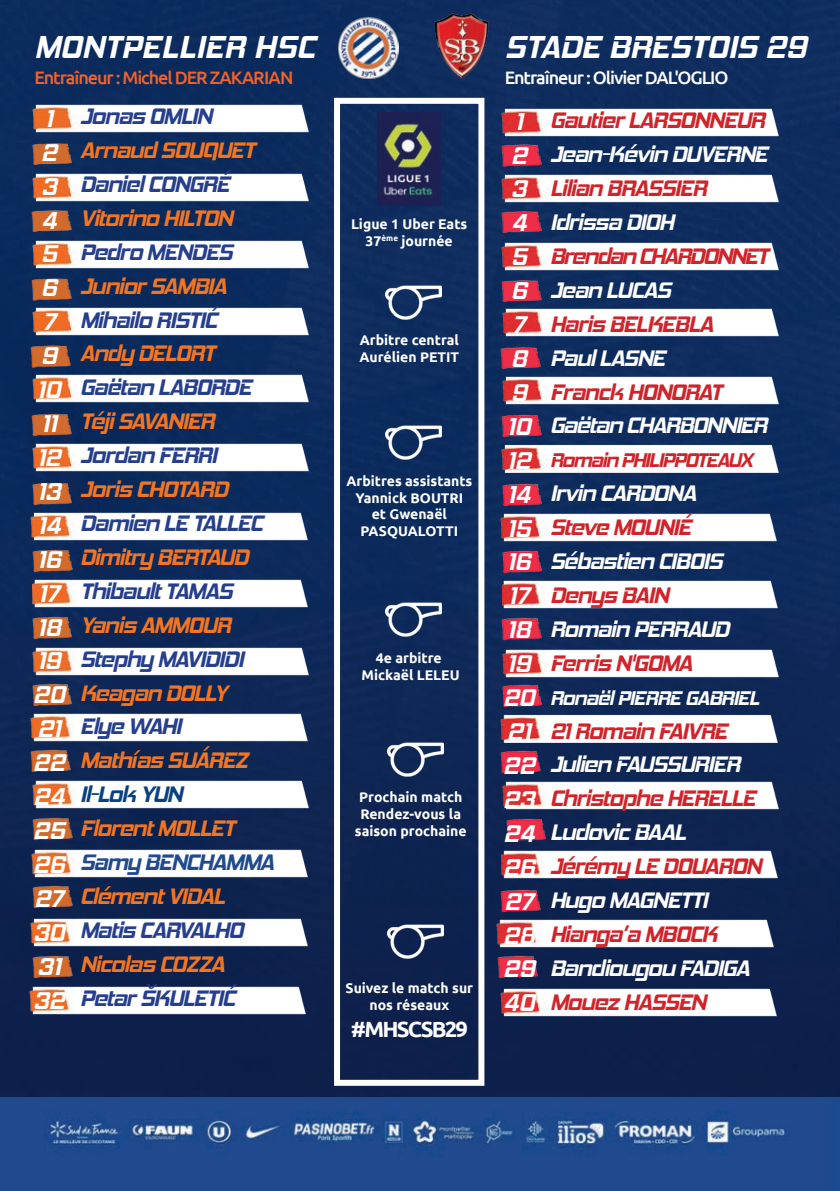
<style>
.page{position:relative;width:840px;height:1191px;background:#fff}
.page>*{position:absolute;margin:0;border:0;box-sizing:border-box;transform-origin:0 0}
.t1{font:italic 700 32px "Hemi Head Rg";letter-spacing:-.005em;color:#fff}
.t2{font:italic 700 24.4px/34px "Hemi Head Rg";color:#fff;text-align:center}
.t3{font:italic 700 22.6px "Hemi Head Rg";letter-spacing:-.05em;color:#f47521}
.t4{font:italic 700 22.6px "Hemi Head Rg";letter-spacing:-.05em;color:#d1232a}
.t5{font:italic 700 22.6px "Hemi Head Rg";letter-spacing:-.05em;color:#fff}
.t6{font:italic 700 22.6px "Hemi Head Rg";letter-spacing:-.05em;color:#253f8e}
.t7{font:italic 700 22.6px "Hemi Head Rg";letter-spacing:-.08em;color:#d1232a}
.t8{font:italic 700 22.6px "Hemi Head Rg";letter-spacing:-.05em;color:#214a8e}
.t9{font:italic 700 22.6px "Hemi Head Rg";letter-spacing:-.05em;color:#084180}
.t10{font:700 22px "Ubuntu";letter-spacing:-.08em;color:#fff}
.t11{font:italic 700 20px "Hemi Head Rg";letter-spacing:-.07em;color:#d1232a}
.t12{font:italic 700 20px "Hemi Head Rg";letter-spacing:-.05em;color:#fff}
.t13{font:500 18px "Ubuntu";letter-spacing:-.06em;color:#f2622b}
.t14{font:500 18px "Ubuntu";letter-spacing:-.06em;color:#fff}
.t15{font:700 14px/16.8px "Ubuntu";color:#fff;text-align:center}
</style>
<div class="page">
<img style="left:0;top:0;width:839px;height:1097px">
<img style="left:24px;top:142px;width:55px;height:26px">
<img style="left:338px;top:18px;width:60px;height:60px">
<img style="left:429px;top:11px;width:63px;height:67px">
<img style="left:24px;top:168px;width:290px;height:42px">
<img style="left:24px;top:100px;width:290px;height:42px">
<img style="left:24px;top:236px;width:290px;height:42px">
<img style="left:24px;top:302px;width:290px;height:42px">
<img style="left:24px;top:370px;width:290px;height:42px">
<img style="left:24px;top:438px;width:290px;height:43px">
<img style="left:22px;top:507px;width:291px;height:42px">
<img style="left:32px;top:574px;width:281px;height:42px">
<img style="left:32px;top:642px;width:282px;height:42px">
<img style="left:24px;top:205px;width:54px;height:36px">
<img style="left:24px;top:274px;width:54px;height:36px">
<img style="left:23px;top:341px;width:54px;height:36px">
<img style="left:24px;top:412px;width:54px;height:26px">
<img style="left:24px;top:481px;width:55px;height:26px">
<img style="left:24px;top:548px;width:55px;height:26px">
<img style="left:24px;top:615px;width:55px;height:26px">
<img style="left:31px;top:708px;width:282px;height:42px">
<img style="left:32px;top:775px;width:282px;height:42px">
<img style="left:31px;top:844px;width:282px;height:42px">
<img style="left:31px;top:913px;width:282px;height:42px">
<img style="left:24px;top:682px;width:55px;height:26px">
<img style="left:23px;top:748px;width:55px;height:26px">
<img style="left:25px;top:816px;width:54px;height:26px">
<img style="left:24px;top:885px;width:55px;height:25px">
<img style="left:24px;top:955px;width:55px;height:25px">
<img style="left:0;top:1097px;width:838px;height:93px">
<img style="left:29px;top:981px;width:283px;height:42px">
<div style="left:334px;top:98px;width:150px;height:987px;border:6px solid #fff"></div>
<img style="left:377px;top:113px;width:63px;height:93px">
<img style="left:385px;top:275px;width:56px;height:55px">
<img style="left:385px;top:415px;width:56px;height:56px">
<img style="left:385px;top:592px;width:56px;height:56px">
<img style="left:387px;top:731px;width:56px;height:56px">
<img style="left:387px;top:913px;width:56px;height:56px">
<img style="left:493px;top:146px;width:55px;height:24px">
<img style="left:493px;top:170px;width:291px;height:42px">
<img style="left:493px;top:104px;width:291px;height:42px">
<img style="left:493px;top:237px;width:291px;height:42px">
<img style="left:493px;top:303px;width:291px;height:43px">
<img style="left:493px;top:371px;width:291px;height:42px">
<img style="left:493px;top:440px;width:291px;height:42px">
<img style="left:492px;top:509px;width:290px;height:42px">
<img style="left:501px;top:576px;width:281px;height:42px">
<img style="left:501px;top:644px;width:283px;height:42px">
<img style="left:493px;top:206px;width:55px;height:37px">
<img style="left:493px;top:275px;width:55px;height:37px">
<img style="left:492px;top:342px;width:55px;height:36px">
<img style="left:493px;top:414px;width:55px;height:25px">
<img style="left:493px;top:482px;width:55px;height:26px">
<img style="left:494px;top:550px;width:54px;height:26px">
<img style="left:493px;top:616px;width:55px;height:26px">
<img style="left:500px;top:710px;width:283px;height:42px">
<img style="left:501px;top:776px;width:283px;height:42px">
<img style="left:500px;top:845px;width:283px;height:42px">
<img style="left:493px;top:684px;width:55px;height:25px">
<img style="left:492px;top:750px;width:55px;height:25px">
<img style="left:498px;top:817px;width:54px;height:26px">
<img style="left:492px;top:888px;width:55px;height:26px">
<img style="left:496px;top:914px;width:283px;height:42px">
<img style="left:489px;top:954px;width:55px;height:26px">
<img style="left:492px;top:983px;width:290px;height:42px">
<h1 class="t1" style="left:34px;top:28px;width:282px">MONTPELLIER HSC</h1>
<p class="t13" style="left:34px;top:67px;width:260px">Entraîneur : Michel DER ZAKARIAN</p>
<h2 class="t2" style="left:33px;top:101px;width:33px">1<br>2<br>3<br>4<br>5<br>6<br>7<br>9<br>10<br>11<br>12<br>13<br>14<br>16<br>17<br>18<br>19<br>20<br>21<br>22<br>24<br>25<br>26<br>27<br>30<br>31<br>32</h2>
<h3 class="t6" style="left:80px;top:103px;width:134px">Jonas OMLIN</h3>
<h3 class="t3" style="left:80px;top:137px;width:176px">Arnaud SOUQUET</h3>
<h3 class="t6" style="left:80px;top:171px;width:151px">Daniel CONGRÉ</h3>
<h3 class="t3" style="left:80px;top:204px;width:154px">Vitorino HILTON</h3>
<h3 class="t6" style="left:80px;top:238px;width:154px">Pedro MENDES</h3>
<h3 class="t3" style="left:80px;top:272px;width:148px">Junior SAMBIA</h3>
<h3 class="t6" style="left:80px;top:306px;width:139px">Mihailo RISTIĆ</h3>
<h3 class="t3" style="left:80px;top:340px;width:136px">Andy DELORT</h3>
<h3 class="t6" style="left:80px;top:374px;width:173px">Gaëtan LABORDE</h3>
<h3 class="t3" style="left:80px;top:408px;width:136px">Téji SAVANIER</h3>
<h3 class="t6" style="left:80px;top:442px;width:138px">Jordan FERRI</h3>
<h3 class="t3" style="left:80px;top:476px;width:150px">Joris CHOTARD</h3>
<h3 class="t6" style="left:80px;top:509px;width:184px">Damien LE TALLEC</h3>
<h3 class="t3" style="left:80px;top:543px;width:170px">Dimitry BERTAUD</h3>
<h3 class="t6" style="left:80px;top:577px;width:154px">Thibault TAMAS</h3>
<h3 class="t3" style="left:80px;top:611px;width:152px">Yanis AMMOUR</h3>
<h3 class="t6" style="left:80px;top:645px;width:165px">Stephy MAVIDIDI</h3>
<h3 class="t3" style="left:80px;top:679px;width:149px">Keagan DOLLY</h3>
<h3 class="t6" style="left:80px;top:713px;width:103px">Elye WAHI</h3>
<h3 class="t3" style="left:80px;top:747px;width:169px">Mathías SUÁREZ</h3>
<h3 class="t9" style="left:80px;top:781px;width:104px">Il-Lok YUN</h3>
<h3 class="t3" style="left:80px;top:814px;width:156px">Florent MOLLET</h3>
<h3 class="t8" style="left:80px;top:848px;width:195px">Samy BENCHAMMA</h3>
<h3 class="t3" style="left:80px;top:882px;width:146px">Clément VIDAL</h3>
<h3 class="t6" style="left:80px;top:916px;width:165px">Matis CARVALHO</h3>
<h3 class="t3" style="left:80px;top:950px;width:146px">Nicolas COZZA</h3>
<h3 class="t6" style="left:80px;top:984px;width:157px">Petar ŠKULETIĆ</h3>
<p class="t15" style="left:351px;top:215px;width:118px">Ligue 1 Uber Eats<br>37<sup>ème</sup> journée</p>
<p class="t15" style="left:359px;top:332px;width:101px;text-align:left">Arbitre central<br>Aurélien PETIT</p>
<p class="t15" style="left:346px;top:472px;width:127px">Arbitres assistants<br>Yannick BOUTRI<br>et Gwenaël<br>PASQUALOTTI</p>
<p class="t15" style="left:361px;top:649px;width:99px">4e arbitre<br>Mickaël LELEU</p>
<p class="t15" style="left:355px;top:788px;width:113px">Prochain match<br>Rendez-vous la saison prochaine</p>
<p class="t15" style="left:345px;top:979px;width:129px">Suivez le match sur nos réseaux</p>
<h3 class="t10" style="left:350px;top:1015px;width:119px">#MHSCSB29</h3>
<h1 class="t1" style="left:504px;top:28px;width:303px">STADE BRESTOIS 29</h1>
<p class="t14" style="left:504px;top:67px;width:225px">Entraîneur : Olivier DAL'OGLIO</p>
<h2 class="t2" style="left:503px;top:104px;width:33px">1<br>2<br>3<br>4<br>5<br>6<br>7<br>8<br>9<br>10<br>12<br>14<br>15<br>16<br>17<br>18<br>19<br>20<br>21<br>22<br>23<br>24<br>26<br>27<br>28<br>29<br>40</h2>
<h3 class="t4" style="left:549px;top:107px;width:216px">Gautier LARSONNEUR</h3>
<h3 class="t5" style="left:549px;top:141px;width:219px">Jean-Kévin DUVERNE</h3>
<h3 class="t4" style="left:549px;top:175px;width:158px">Lilian BRASSIER</h3>
<h3 class="t5" style="left:549px;top:209px;width:126px">Idrissa DIOH</h3>
<h3 class="t7" style="left:549px;top:242px;width:220px">Brendan CHARDONNET</h3>
<h3 class="t5" style="left:549px;top:276px;width:122px">Jean LUCAS</h3>
<h3 class="t4" style="left:549px;top:310px;width:165px">Haris BELKEBLA</h3>
<h3 class="t5" style="left:549px;top:344px;width:117px">Paul LASNE</h3>
<h3 class="t4" style="left:549px;top:378px;width:173px">Franck HONORAT</h3>
<h3 class="t5" style="left:549px;top:412px;width:219px">Gaëtan CHARBONNIER</h3>
<h3 class="t11" style="left:549px;top:448px;width:204px">Romain PHILIPPOTEAUX</h3>
<h3 class="t5" style="left:549px;top:480px;width:148px">Irvin CARDONA</h3>
<h3 class="t4" style="left:549px;top:514px;width:143px">Steve MOUNIÉ</h3>
<h3 class="t5" style="left:549px;top:547px;width:174px">Sébastien CIBOIS</h3>
<h3 class="t4" style="left:549px;top:581px;width:120px">Denys BAIN</h3>
<h3 class="t5" style="left:549px;top:615px;width:181px">Romain PERRAUD</h3>
<h3 class="t4" style="left:549px;top:649px;width:144px">Ferris N'GOMA</h3>
<h3 class="t12" style="left:549px;top:686px;width:211px">Ronaël PIERRE GABRIEL</h3>
<h3 class="t4" style="left:549px;top:717px;width:179px">21 Romain FAIVRE</h3>
<h3 class="t5" style="left:549px;top:751px;width:192px">Julien FAUSSURIER</h3>
<h3 class="t4" style="left:549px;top:785px;width:207px">Christophe HERELLE</h3>
<h3 class="t5" style="left:549px;top:819px;width:138px">Ludovic BAAL</h3>
<h3 class="t4" style="left:549px;top:853px;width:213px">Jérémy LE DOUARON</h3>
<h3 class="t5" style="left:549px;top:886px;width:159px">Hugo MAGNETTI</h3>
<h3 class="t4" style="left:549px;top:920px;width:169px">Hianga’a MBOCK</h3>
<h3 class="t5" style="left:549px;top:954px;width:201px">Bandiougou FADIGA</h3>
<h3 class="t4" style="left:549px;top:988px;width:158px">Mouez HASSEN</h3>
</div>
